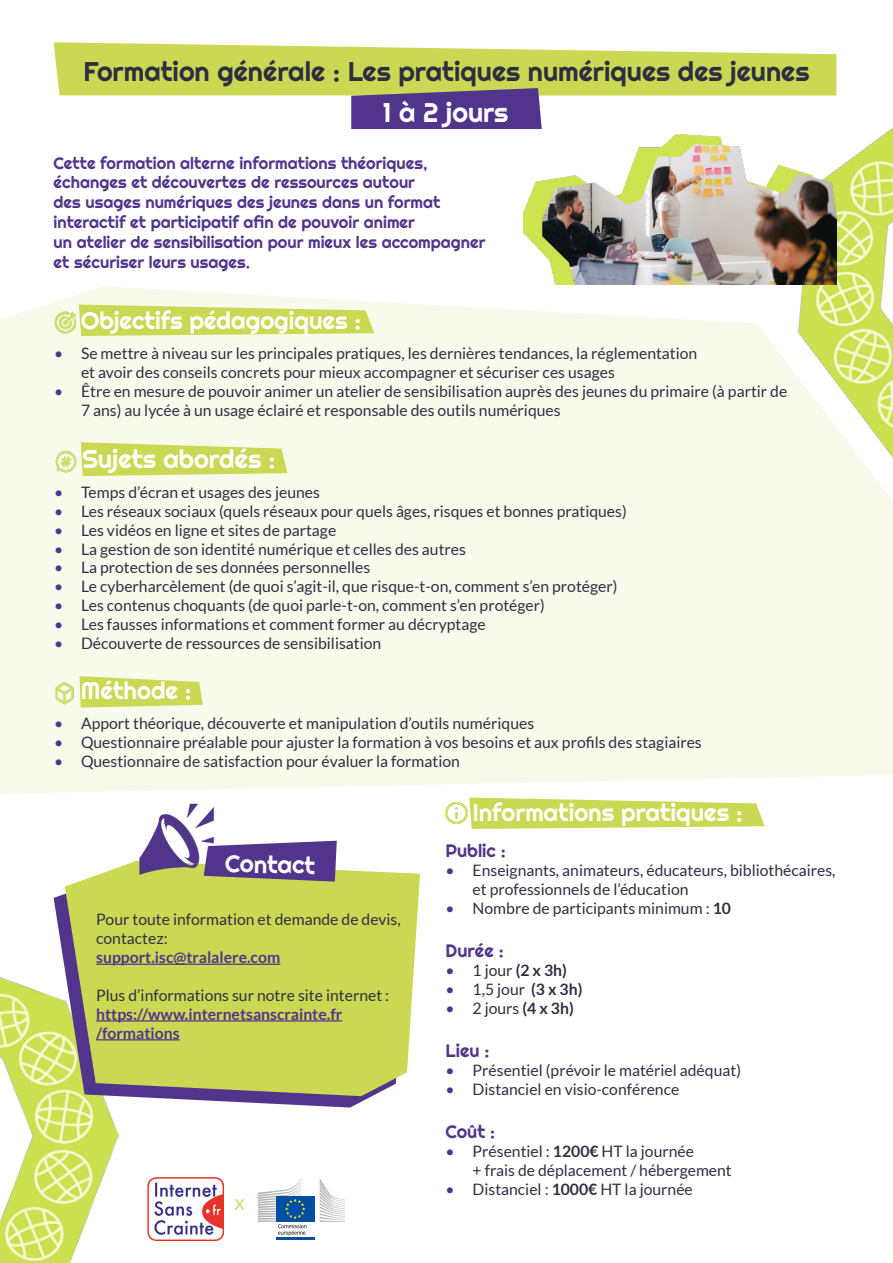
<style>
.page{position:relative;width:893px;height:1263px;background:#fff}
.page>*{position:absolute;margin:0;border:0;box-sizing:border-box;transform-origin:0 0}
.t1{font:27px "Righteous";color:#2f2e41}
.t2{font:27px "Righteous";color:#fff}
.t3{font:25.5px "Righteous";color:#fff}
.t4{font:24px "Righteous";color:#fff}
.t5{font:18px "Righteous";color:#51358c}
.t6{font:16.5px/19.8px "Righteous";color:#51358c}
.t7{font:15.75px/18.9px "Lato";color:#2f2e41}
.t8{font:700 15.75px/18.9px "Lato";color:#51358c}
.t9{font:700 15.75px "Lato";color:#2f2e41}
.t10{font:15px "Lato";color:#cbd854}
.s1{color:#51358c}
.s2{font-weight:700}
.s3{font-weight:400;color:#51358c}
.s4{font-weight:400}
</style>
<div class="page">
<div style="left:0;top:286px;width:893px;height:508px;background:#f8faec"></div>
<svg style="left:80px;top:676px;width:123px;height:31px;background:#d1dc69"></svg>
<img style="left:54px;top:682px;width:21px;height:22px">
<svg style="left:81px;top:442px;width:206px;height:34px;background:#d1dd6b"></svg>
<img style="left:55px;top:450px;width:22px;height:22px">
<img style="left:0;top:977px;width:119px;height:286px">
<img style="left:751px;top:127px;width:142px;height:347px">
<svg style="left:79px;top:305px;width:295px;height:31px;background:#d1dc69"></svg>
<img style="left:147px;top:1178px;width:77px;height:62px">
<div style="left:276px;top:1196px;width:38px;height:26px;background:#034ea2"></div>
<hr style="left:276px;top:1237px;width:38px;height:3px;background:#034ea2">
<svg style="left:320px;top:1179px;width:24px;height:43px"></svg>
<svg style="left:258px;top:1178px;width:49px;height:58px"></svg>
<img style="left:55px;top:312px;width:21px;height:21px">
<svg style="left:54px;top:42px;width:782px;height:87px"></svg>
<img style="left:524px;top:134px;width:312px;height:150px">
<svg style="left:469px;top:797px;width:296px;height:32px;background:#d3de71"></svg>
<img style="left:445px;top:803px;width:23px;height:21px">
<svg style="left:54px;top:886px;width:318px;height:221px"></svg>
<svg style="left:65px;top:861px;width:355px;height:235px;background:#c7d15f"></svg>
<hr style="left:96px;top:963px;width:184px;height:2px;background:#51358c">
<hr style="left:96px;top:1020px;width:246px;height:1px;background:#51358c">
<hr style="left:96px;top:1039px;width:84px;height:1px;background:#51358c">
<img style="left:137px;top:803px;width:80px;height:80px">
<svg style="left:204px;top:841px;width:133px;height:41px;background:#67508f"></svg>
<h1 class="t1" style="left:83px;top:54px;width:727px">Formation générale : Les pratiques numériques des jeunes</h1>
<h1 class="t2" style="left:383px;top:95px;width:127px">1 à 2 jours</h1>
<p class="t6" style="left:54px;top:153px;width:434px">Cette formation alterne informations théoriques, échanges et découvertes de ressources autour<br>des usages numériques des jeunes dans un format interactif et participatif afin de pouvoir animer<br>un atelier de sensibilisation pour mieux les accompagner et sécuriser leurs usages.</p>
<h3 class="t4" style="left:81px;top:305px;width:282px">Objectifs pédagogiques :</h3>
<p class="t7" style="left:81px;top:344px;width:618px;text-indent:-27px"><span class="s1">•</span> Se mettre à niveau sur les principales pratiques, les dernières tendances, la réglementation et avoir des conseils concrets pour mieux accompagner et sécuriser ces usages</p>
<p class="t7" style="left:81px;top:381px;width:708px;text-indent:-27px"><span class="s1">•</span> Être en mesure de pouvoir animer un atelier de sensibilisation auprès des jeunes du primaire (à partir de<br>7 ans) au lycée à un usage éclairé et responsable des outils numériques</p>
<h2 class="t3" style="left:83px;top:443px;width:195px">Sujets abordés :</h2>
<p class="t7" style="left:54px;top:483px;width:267px"><span class="s1">•</span> Temps d’écran et usages des jeunes</p>
<p class="t7" style="left:54px;top:501px;width:574px"><span class="s1">•</span> Les réseaux sociaux (quels réseaux pour quels âges, risques et bonnes pratiques)</p>
<p class="t7" style="left:54px;top:520px;width:284px"><span class="s1">•</span> Les vidéos en ligne et sites de partage</p>
<p class="t7" style="left:54px;top:539px;width:414px"><span class="s1">•</span> La gestion de son identité numérique et celles des autres</p>
<p class="t7" style="left:54px;top:558px;width:318px"><span class="s1">•</span> La protection de ses données personnelles</p>
<p class="t7" style="left:54px;top:577px;width:565px"><span class="s1">•</span> Le cyberharcèlement (de quoi s’agit-il, que risque-t-on, comment s’en protéger)</p>
<p class="t7" style="left:54px;top:596px;width:492px"><span class="s1">•</span> Les contenus choquants (de quoi parle-t-on, comment s’en protéger)</p>
<p class="t7" style="left:54px;top:615px;width:433px"><span class="s1">•</span> Les fausses informations et comment former au décryptage</p>
<p class="t7" style="left:54px;top:634px;width:329px"><span class="s1">•</span> Découverte de ressources de sensibilisation</p>
<h3 class="t4" style="left:81px;top:676px;width:112px">Méthode :</h3>
<p class="t7" style="left:54px;top:714px;width:482px"><span class="s1">•</span> Apport théorique, découverte et manipulation d’outils numériques</p>
<p class="t7" style="left:54px;top:733px;width:649px"><span class="s1">•</span> Questionnaire préalable pour ajuster la formation à vos besoins et aux profils des stagiaires</p>
<p class="t7" style="left:54px;top:752px;width:407px"><span class="s1">•</span> Questionnaire de satisfaction pour évaluer la formation</p>
<h3 class="t4" style="left:225px;top:848px;width:92px;rotate:1deg">Contact</h3>
<p class="t7" style="left:96px;top:910px;width:306px">Pour toute information et demande de devis, contactez:</p>
<p class="t8" style="left:96px;top:948px;width:186px">support.isc@tralalere.com</p>
<p class="t7" style="left:96px;top:986px;width:295px">Plus d’informations sur notre site internet :</p>
<p class="t8" style="left:96px;top:1004px;width:248px">https://www.internetsanscrainte.fr /formations</p>
<p class="t10" style="left:235px;top:1196px;width:11px">X</p>
<h3 class="t4" style="left:472px;top:797px;width:272px">Informations pratiques :</h3>
<p class="t5" style="left:446px;top:839px;width:62px">Public :</p>
<p class="t7" style="left:473px;top:861px;width:364px;text-indent:-27px"><span class="s1">•</span> Enseignants, animateurs, éducateurs, bibliothécaires, et professionnels de l’éducation</p>
<p class="t7" style="left:446px;top:899px;width:287px"><span class="s1">•</span> Nombre de participants minimum : <span class="s2">10</span></p>
<p class="t5" style="left:446px;top:939px;width:60px">Durée :</p>
<p class="t9" style="left:446px;top:961px;width:123px"><span class="s3">•</span> <span class="s4">1 jour</span> (2 x 3h)</p>
<p class="t7" style="left:446px;top:980px;width:138px"><span class="s1">•</span> 1,5 jour <span class="s2">(3 x 3h)</span></p>
<p class="t7" style="left:446px;top:998px;width:130px"><span class="s1">•</span> 2 jours <span class="s2">(4 x 3h)</span></p>
<p class="t5" style="left:446px;top:1039px;width:45px">Lieu :</p>
<p class="t7" style="left:446px;top:1061px;width:297px"><span class="s1">•</span> Présentiel (prévoir le matériel adéquat)</p>
<p class="t7" style="left:446px;top:1079px;width:235px"><span class="s1">•</span> Distanciel en visio-conférence</p>
<p class="t5" style="left:446px;top:1120px;width:51px">Coût :</p>
<p class="t7" style="left:473px;top:1142px;width:261px;text-indent:-27px"><span class="s1">•</span> Présentiel : <span class="s2">1200€</span> HT la journée<br>+ frais de déplacement / hébergement</p>
<p class="t7" style="left:446px;top:1179px;width:249px"><span class="s1">•</span> Distanciel : <span class="s2">1000€</span> HT la journée</p>
</div>
